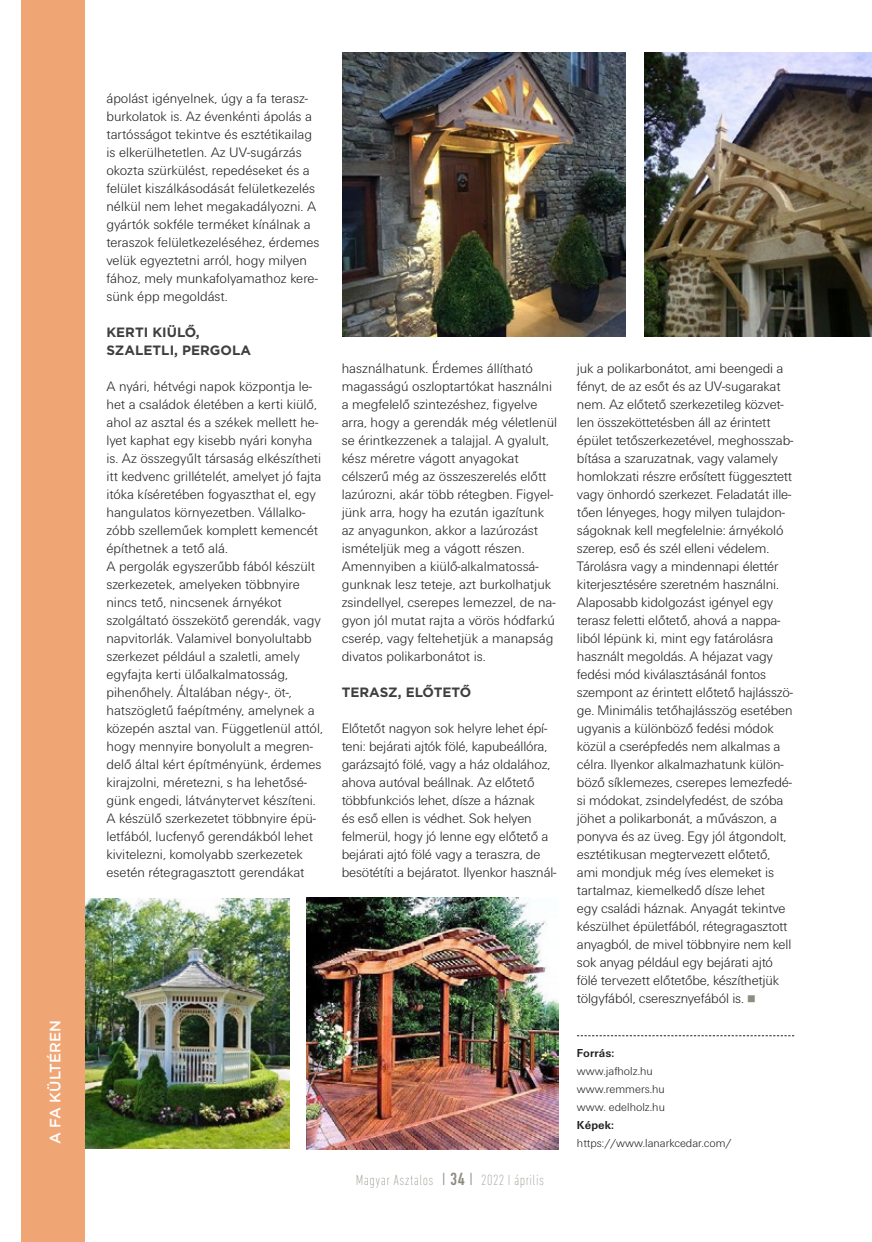
<style>
.page{position:relative;width:872px;height:1242px;background:#fff}
.page>*{position:absolute;margin:0;border:0;box-sizing:border-box;transform-origin:0 0}
.t1{font:200 condensed 15px "DIN Next LT Pro";letter-spacing:.03em;color:#8f8c82}
.t2{font:500 15px "Gotham";color:#fff}
.Kenyér{font:14.25px/18px "U001 Lig";letter-spacing:-.01em;color:#231f20}
.Alcím{font:700 13.5px/18px "Gotham";color:#3e3e3f}
.Forrás{font:12px/18px "U001 Lig";color:#231f20}
.s1{font-weight:300;font-size:18px}
.s2{font-weight:500;font-size:18px}
.s3{font-family:"Liberation Sans";color:#8f8c82}
.s4{font-family:"U001";font-weight:700}
</style>
<div class="page">
<div style="left:21px;top:0;width:64px;height:1242px;background:#f0a574"></div>
<svg style="left:577px;top:1035px;width:217px;height:1px"></svg>
<img style="left:307px;top:897px;width:252px;height:252px">
<img style="left:85px;top:898px;width:204px;height:250px">
<img style="left:645px;top:52px;width:227px;height:284px">
<img style="left:342px;top:52px;width:284px;height:284px">
<p class="t2" style="left:45px;top:1143px;width:125px;rotate:-90deg">A FA KÜLTÉREN</p>
<p class="Kenyér" style="left:106px;top:90px;width:215px">ápolást igényelnek, úgy a fa terasz&shy;burkolatok is. Az évenkénti ápolás a tartósságot tekintve és esztétikailag is elkerülhetetlen. Az UV-sugárzás okozta szürkülést, repedéseket és a felület kiszálkásodását felületkezelés nélkül nem lehet megakadályozni. A gyártók sokféle terméket kínálnak a teraszok felületkezeléséhez, érdemes velük egyeztetni arról, hogy milyen fához, mely munkafolyamathoz kere&shy;sünk épp megoldást.</p>
<p class="Alcím" style="left:106px;top:323px;width:146px">KERTI KIÜLŐ,<br>SZALETLI, PERGOLA</p>
<p class="Kenyér" style="left:106px;top:378px;width:216px">A nyári, hétvégi napok központja le&shy;het a családok életében a kerti kiülő, ahol az asztal és a székek mellett he&shy;lyet kaphat egy kisebb nyári konyha is. Az összegyűlt társaság elkészítheti itt kedvenc grillételét, amelyet jó fajta itóka kíséretében fogyaszthat el, egy hangulatos környezetben. Vállalko&shy;zóbb szelleműek komplett kemencét építhetnek a tető alá.</p>
<p class="Kenyér" style="left:106px;top:558px;width:218px">A pergolák egyszerűbb fából készült szerkezetek, amelyeken többnyire nincs tető, nincsenek árnyékot szolgáltató összekötő gerendák, vagy napvitorlák. Valamivel bonyolultabb szerkezet például a szaletli, amely egyfajta kerti ülőalkalmatosság, pihenőhely. Általában négy-, öt-, hatszögletű faépítmény, amelynek a közepén asztal van. Függetlenül attól, hogy mennyire bonyolult a megren&shy;delő által kért építményünk, érdemes kirajzolni, méretezni, s ha lehetősé&shy;günk engedi, látványtervet készíteni.<br>A készülő szerkezetet többnyire épü&shy;letfából, lucfenyő gerendákból lehet kivitelezni, komolyabb szerkezetek esetén rétegragasztott gerendákat</p>
<p class="Kenyér" style="left:342px;top:360px;width:217px">használhatunk. Érdemes állítható magasságú oszloptartókat használni a megfelelő szintezéshez, figyelve arra, hogy a gerendák még véletlenül se érintkezzenek a talajjal. A gyalult, kész méretre vágott anyagokat célszerű még az összeszerelés előtt lazúrozni, akár több rétegben. Figyel&shy;jünk arra, hogy ha ezután igazítunk az anyagunkon, akkor a lazúrozást ismételjük meg a vágott részen.<br>Amennyiben a kiülő-alkalmatossá&shy;gunknak lesz teteje, azt burkolhatjuk zsindellyel, cserepes lemezzel, de na&shy;gyon jól mutat rajta a vörös hódfarkú cserép, vagy feltehetjük a manapság divatos polikarbonátot is.</p>
<p class="Alcím" style="left:342px;top:683px;width:131px">TERASZ, ELŐTETŐ</p>
<p class="Kenyér" style="left:342px;top:720px;width:216px">Előtetőt nagyon sok helyre lehet épí&shy;teni: bejárati ajtók fölé, kapubeállóra, garázsajtó fölé, vagy a ház oldalához, ahova autóval beállnak. Az előtető többfunkciós lehet, dísze a háznak<br>és eső ellen is védhet. Sok helyen felmerül, hogy jó lenne egy előtető a bejárati ajtó fölé vagy a teraszra, de besötétíti a bejáratot. Ilyenkor használ-</p>
<p class="t1" style="left:356px;top:1171px;width:190px">Magyar Asztalos <span class="s1">I</span> <span class="s2">34</span> <span class="s1">I</span> 2022 I április</p>
<p class="Kenyér" style="left:577px;top:360px;width:218px">juk a polikarbonátot, ami beengedi a fényt, de az esőt és az UV-sugarakat nem. Az előtető szerkezetileg közvet&shy;len összeköttetésben áll az érintett épület tetőszerkezetével, meghosszab&shy;bítása a szaruzatnak, vagy valamely homlokzati részre erősített függesztett vagy önhordó szerkezet. Feladatát ille&shy;tően lényeges, hogy milyen tulajdon&shy;ságoknak kell megfelelnie: árnyékoló szerep, eső és szél elleni védelem.<br>Tárolásra vagy a mindennapi élettér kiterjesztésére szeretném használni.<br>Alaposabb kidolgozást igényel egy terasz feletti előtető, ahová a nappa&shy;liból lépünk ki, mint egy fatárolásra használt megoldás. A héjazat vagy fedési mód kiválasztásánál fontos szempont az érintett előtető hajlásszö&shy;ge. Minimális tetőhajlásszög esetében ugyanis a különböző fedési módok közül a cserépfedés nem alkalmas a célra. Ilyenkor alkalmazhatunk külön&shy;böző síklemezes, cserepes lemezfedé&shy;si módokat, zsindelyfedést, de szóba jöhet a polikarbonát, a művászon, a ponyva és az üveg. Egy jól átgondolt, esztétikusan megtervezett előtető, ami mondjuk még íves elemeket is tartalmaz, kiemelkedő dísze lehet<br>egy családi háznak. Anyagát tekintve készülhet épületfából, rétegragasztott anyagból, de mivel többnyire nem kell sok anyag például egy bejárati ajtó fölé tervezett előtetőbe, készíthetjük tölgyfából, cseresznyefából is. <span class="s3">■</span></p>
<p class="Forrás" style="left:577px;top:1044px;width:156px"><span class="s4">Forrás:<br></span>www.jafholz.hu www.remmers.hu<br>www. edelholz.hu<br><span class="s4">Képek: </span>https://www.lanarkcedar.com/</p>
</div>
